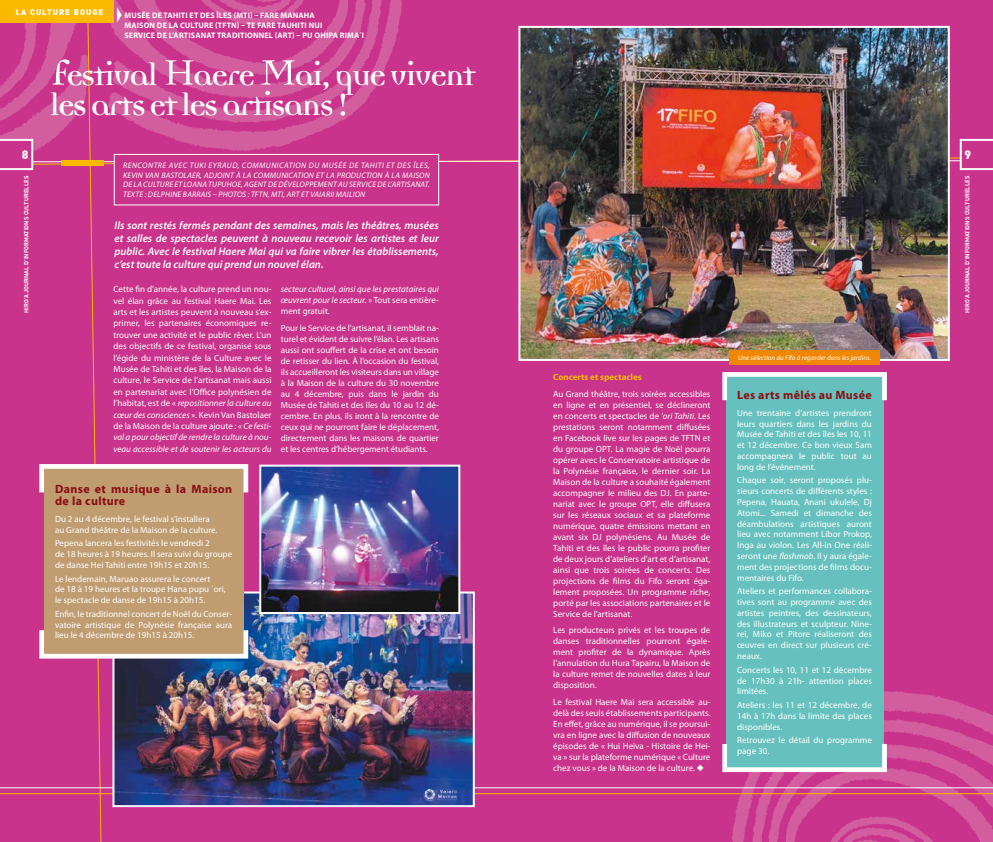
<style>
.page{position:relative;width:993px;height:842px;background:#fff}
.page>*{position:absolute;margin:0;border:0;box-sizing:border-box;transform-origin:0 0}
.t1{font:700 34px/30px "Democratica";letter-spacing:-.05em;color:#fff}
.t2{font:700 12px/12px "Myriad Pro";letter-spacing:.03em;color:#8a0e12}
.t3{font:900 12px "DIN";color:#fff}
.t4{font:italic 600 11px/13.2px "Myriad Pro";color:#fff;text-align:justify}
.t5{font:9px/11px "Myriad Pro";color:#fff;text-align:justify}
.t6{font:italic 9px/11px "Myriad Pro";color:#fff;text-align:justify}
.t7{font:700 9px "Myriad Pro";color:#fbba00}
.t8{font:italic 8px/9.6px "Myriad Pro";letter-spacing:.02em;color:#fff}
.t9{font:700 8px/10px "Myriad Pro";letter-spacing:.02em;color:#fff}
.t10{font:italic 8px "Myriad Pro";letter-spacing:.06em;color:#fff}
.t11{font:900 8px "DIN";letter-spacing:.12em;color:#fff}
.t12{font:italic 7px "Myriad Pro";color:#fff}
.t13{font:700 6px "DIN";color:#fff}
.s1{font-weight:400;font-size:57px}
.s2{font-style:italic}
.s3{font-style:normal}
</style>
<div class="page">
<img style="left:0;top:0;width:992px;height:842px">
<div style="left:729px;top:350px;width:150px;height:14px;background:#f18700"></div>
<p class="t11" style="left:16px;top:6px;width:88px">LA CULTURE BOUGE</p>
<p class="t9" style="left:124px;top:10px;width:199px">MUSÉE DE TAHITI ET DES ÎLES (MTI) – FARE MANAHA<br>MAISON DE LA CULTURE (TFTN) – TE FARE TAUHITI NUI<br>SERVICE DE L’ARTISANAT TRADITIONNE</p>
<p class="t9" style="left:269px;top:30px;width:97px">L (ART) – PU OH IPA RIMA΄I</p>
<h2 class="t3" style="left:22px;top:147px;width:8px">8</h2>
<p class="t13" style="left:22px;top:313px;width:139px;rotate:-90deg">HIRO’A JOURNAL D’INFORMATIONS CULTURELLES</p>
<h1 class="t1" style="left:50px;top:63px;width:427px"><span class="s1">F</span>estival <span class="s1">H</span>aere <span class="s1">M</span>ai, que vivent les arts et les artisans !</h1>
<p class="t8" style="left:123px;top:161px;width:11px">RENCON</p>
<p class="t10" style="left:154px;top:161px;width:118px">TRE AVEC TUKI EYRAUD, COMMUNIC</p>
<p class="t8" style="left:284px;top:161px;width:15px">ATION</p>
<p class="t8" style="left:309px;top:161px;width:26px">DU MUSÉE</p>
<p class="t8" style="left:349px;top:161px;width:54px">DE TAHITI ET DES</p>
<p class="t8" style="left:413px;top:161px;width:18px">ÎLES,</p>
<p class="t8" style="left:123px;top:170px;width:159px">KEVIN VAN BASTOLAER, ADJOINT À LA COMMUNIC</p>
<p class="t8" style="left:293px;top:170px;width:14px">ATION</p>
<p class="t8" style="left:316px;top:170px;width:36px">ET LA PRODUC</p>
<p class="t8" style="left:366px;top:170px;width:10px">TION</p>
<p class="t8" style="left:123px;top:170px;width:308px;text-indent:262px">À LA MAISON<br>DE LA CULTUREET LOANA TUPUHOE, AGENT DE DÉVELOPPEMENT AU SERVICE DE L’ARTISANAT.<br>Texte : Delphine Barra</p>
<p class="t8" style="left:205px;top:189px;width:161px">is – Photos : TFTN, MTI, ART et Vaiarii Mailion</p>
<p class="t4" style="left:114px;top:218px;width:326px">Ils sont restés fermés pendant des semaines, mais les théâtres, musées et salles de spectacles peuvent à nouveau recevoir les artistes et leur public. Avec le festival Haere Mai qui va faire vibrer les établissements, c’est toute la culture qui prend un nouvel élan.</p>
<p class="t5" style="left:113px;top:283px;width:159px;line-height:11.4px">Cette fin d’année, la culture prend un nou&shy;vel élan grâce au festival Haere Mai. Les arts et les artistes peuvent à nouveau s’ex&shy;primer, les partenaires économiques re&shy;trouver une activité et le public rêver. L’un des objectifs de ce festival, organisé sous l’égide du ministère de la Culture avec le Musée de Tahiti et des îles, la Maison de la culture, le Service de l’artisanat mais aussi en partenariat avec l’Office polynésien de l’habitat, est de « <span class="s2">repositionner la culture au cœur des consciences</span> ». Kevin Van Bastolaer de la Maison de la culture ajoute : « <span class="s2">Ce festi&shy;val a pour objectif de rendre la culture à nou&shy;veau accessible et de soutenir les acteurs du</span></p>
<p class="t6" style="left:281px;top:284px;width:159px">secteur culturel, ainsi que les prestataires qui œuvrent pour le secteur. <span class="s3">» Tout sera entière&shy;ment gratuit.</span></p>
<p class="t5" style="left:281px;top:322px;width:159px">Pour le Service de l’artisanat, il semblait na&shy;turel et évident de suivre l’élan. Les artisans aussi ont souffert de la crise et ont besoin de retisser du lien. À l’occasion du festival, ils accueilleront les visiteurs dans un village à la Maison de la culture du 30 novembre au 4 décembre, puis dans le jardin du Musée de Tahiti et des îles du 10 au 12 dé&shy;cembre. En plus, ils iront à la rencontre de ceux qui ne pourront faire le déplacement, directement dans les maisons de quartier et les centres d’hébergement étudiants.</p>
<h2 class="t2" style="left:55px;top:483px;width:179px">DANSE ET MUSIQUE À LA MAISON<br>DE LA CULTURE</h2>
<p class="t5" style="left:55px;top:513px;width:164px">Du 2 au 4 décembre, le festival s’installera au Grand théâtre de la Maison de la culture.</p>
<p class="t5" style="left:55px;top:538px;width:179px;text-align:left">Pepena lancera les festivités le vendredi 2<br>de 18 heures à 19 heures. Il sera suivi du groupe de danse Hei Tahiti entre 19h15 et 20h15.</p>
<p class="t5" style="left:55px;top:573px;width:172px;text-align:left">Le lendemain, Maruao assurera le concert<br>de 18 à 19 heures et la troupe Hana pupu ΄ori, le spectacle de danse de 19h15 à 20h15.</p>
<p class="t5" style="left:55px;top:608px;width:179px">Enfin, le traditionnel concert de Noël du Conser&shy;vatoire artistique de Polynésie française aura lieu le 4 décembre de 19h15 à 20h15.</p>
<p class="t7" style="left:553px;top:371px;width:90px">CONCERTS ET SPECTACLES</p>
<p class="t5" style="left:553px;top:388px;width:159px">Au Grand théâtre, trois soirées accessibles en ligne et en présentiel, se déclineront en concerts et spectacles de <span class="s2">'ori Tahiti</span>. Les prestations seront notamment diffusées en Facebook live sur les pages de TFTN et du groupe OPT. La magie de Noël pourra opérer avec le Conservatoire artistique de la Polynésie française, le dernier soir. La Maison de la culture a souhaité également accompagner le milieu des DJ. En parte&shy;nariat avec le groupe OPT, elle diffusera sur les réseaux sociaux et sa plateforme numérique, quatre émissions mettant en avant six DJ polynésiens. Au Musée de Tahiti et des îles le public pourra profiter de deux jours d’ateliers d’art et d’artisanat, ainsi que trois soirées de concerts. Des projections de films du Fifo seront éga&shy;lement proposées. Un programme riche, porté par les associations partenaires et le Service de l’artisanat.</p>
<p class="t5" style="left:553px;top:625px;width:159px">Les producteurs privés et les troupes de danses traditionnelles pourront égale&shy;ment profiter de la dynamique. Après l’annulation du Hura Tapairu, la Maison de la culture remet de nouvelles dates à leur disposition.</p>
<p class="t5" style="left:553px;top:696px;width:159px">Le festival Haere Mai sera accessible au&shy;delà des seuls établissements participants.<br>En effet, grâce au numérique, il se poursui&shy;vra en ligne avec la diffusion de nouveaux épisodes de « Hui Heiva - Histoire de Hei&shy;va » sur la plateforme numérique « Culture chez vous » de la Maison de la culture. ◆</p>
<p class="t12" style="left:737px;top:353px;width:135px">Une sélection du Fifo à regarder dans les jardins.</p>
<h2 class="t2" style="left:737px;top:389px;width:136px">LES ARTS MÊLÉS AU MUSÉE</h2>
<p class="t5" style="left:737px;top:407px;width:136px">Une trentaine d’artistes prendront leurs quartiers dans les jardins du Musée de Tahiti et des îles les 10, 11 et 12 décembre. Ce bon vieux Sam accompagnera le public tout au long de l’événement.</p>
<p class="t5" style="left:737px;top:475px;width:136px">Chaque soir, seront proposés plu&shy;sieurs concerts de différents styles :<br>Pepena, Hauata, Anani ukulele, Dj Atomi... Samedi et dimanche des déambulations artistiques auront lieu avec notamment Libor Prokop, Inga au violon. Les All-in One réali&shy;seront une <span class="s2">flashmob</span>. Il y aura égale&shy;ment des projections de films docu&shy;mentaires du Fifo.</p>
<p class="t5" style="left:737px;top:586px;width:136px">Ateliers et performances collabora&shy;tives sont au programme avec des artistes peintres, des dessinateurs, des illustrateurs et sculpteur. Nine&shy;rei, Miko et Pitore réaliseront des œuvres en direct sur plusieurs cré&shy;neaux.</p>
<p class="t5" style="left:737px;top:664px;width:136px">Concerts les 10, 11 et 12 décembre de 17h30 à 21h- attention places limitées.</p>
<p class="t5" style="left:737px;top:699px;width:136px">Ateliers : les 11 et 12 décembre, de 14h à 17h dans la limite des places disponibles.</p>
<p class="t5" style="left:737px;top:735px;width:136px">Retrouvez le détail du programme page 30.</p>
<h2 class="t3" style="left:964px;top:147px;width:8px">9</h2>
<p class="t13" style="left:963px;top:313px;width:139px;rotate:-90deg">HIRO’A JOURNAL D’INFORMATIONS CULTURELLES</p>
</div>
